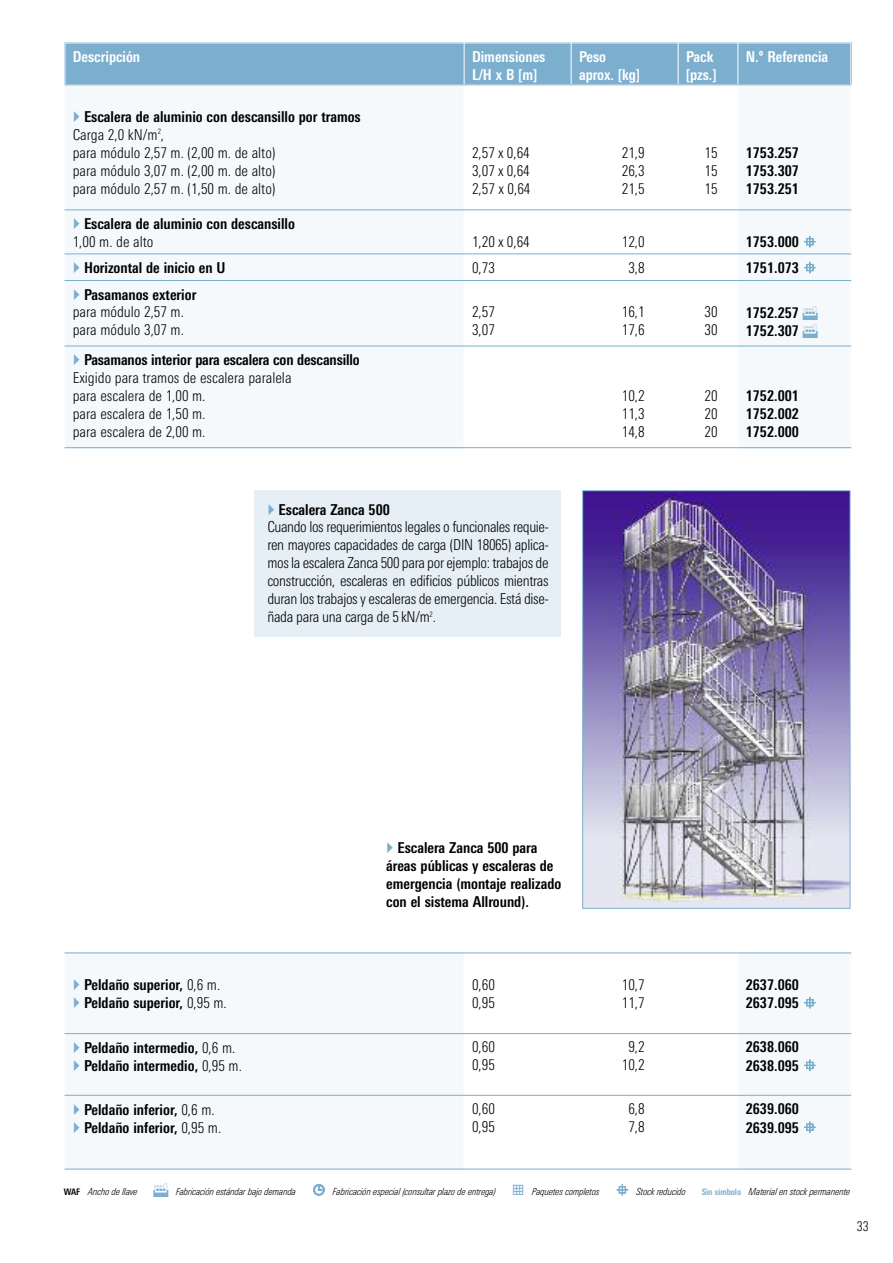
<style>
.page{position:relative;width:893px;height:1263px;background:#fff}
.page>*{position:absolute;margin:0;border:0;box-sizing:border-box;transform-origin:0 0}
.t1{font:300 condensed 15px/18px "LT Univers";color:#000}
.t2{font:700 condensed 15px/18px "LT Univers";color:#000}
.t3{font:700 condensed 15px/18px "LT Univers";color:#fff}
.t4{font:300 condensed 13.5px "LT Univers";color:#000}
.t5{font:italic 300 condensed 9.75px "LT Univers";letter-spacing:-.01em;color:#000}
.s1{font-weight:700}
.s2{font-weight:300}
.s3{font-weight:700;font-style:normal;font-size:9px}
.s4{font-family:"FF Dingbests";font-weight:400;font-style:normal;font-stretch:normal;font-size:15px;color:#7caece}
.s5{font-weight:700;font-style:normal;font-size:9px;color:#7caece}
</style>
<div class="page">
<div style="left:65px;top:43px;width:399px;height:42px;background:#7caece"></div>
<div style="left:464px;top:43px;width:107px;height:42px;background:#7caece"></div>
<div style="left:571px;top:43px;width:107px;height:42px;background:#7caece"></div>
<div style="left:678px;top:43px;width:60px;height:42px;background:#7caece"></div>
<div style="left:738px;top:43px;width:113px;height:42px;background:#7caece"></div>
<div style="left:65px;top:85px;width:399px;height:125px;background:#f6f9fc"></div>
<div style="left:738px;top:85px;width:113px;height:125px;background:#f6f9fc"></div>
<div style="left:65px;top:210px;width:399px;height:44px;background:#f6f9fc"></div>
<div style="left:738px;top:210px;width:113px;height:44px;background:#f6f9fc"></div>
<div style="left:65px;top:254px;width:399px;height:26px;background:#f6f9fc"></div>
<div style="left:738px;top:254px;width:113px;height:26px;background:#f6f9fc"></div>
<div style="left:65px;top:280px;width:399px;height:66px;background:#f6f9fc"></div>
<div style="left:738px;top:280px;width:113px;height:66px;background:#f6f9fc"></div>
<div style="left:65px;top:346px;width:399px;height:102px;background:#f6f9fc"></div>
<div style="left:738px;top:346px;width:113px;height:102px;background:#f6f9fc"></div>
<hr style="left:65px;top:43px;width:1px;height:405px;background:#fff">
<hr style="left:464px;top:43px;width:1px;height:405px;background:#fff">
<hr style="left:571px;top:43px;width:1px;height:405px;background:#fff">
<hr style="left:678px;top:43px;width:1px;height:405px;background:#fff">
<hr style="left:737px;top:43px;width:1px;height:405px;background:#fff">
<hr style="left:850px;top:43px;width:1px;height:405px;background:#fff">
<hr style="left:65px;top:43px;width:786px;height:1px;background:#fff">
<hr style="left:65px;top:84px;width:786px;height:1px;background:#7caece">
<hr style="left:65px;top:209px;width:786px;height:1px;background:#7caece">
<hr style="left:65px;top:254px;width:786px;height:1px;background:#7caece">
<hr style="left:65px;top:280px;width:786px;height:1px;background:#7caece">
<hr style="left:65px;top:346px;width:786px;height:1px;background:#7caece">
<hr style="left:65px;top:447px;width:786px;height:1px;background:#7caece">
<div style="left:65px;top:952px;width:399px;height:81px;background:#f6f9fc"></div>
<div style="left:738px;top:952px;width:113px;height:81px;background:#f6f9fc"></div>
<div style="left:65px;top:1033px;width:399px;height:62px;background:#f6f9fc"></div>
<div style="left:738px;top:1033px;width:113px;height:62px;background:#f6f9fc"></div>
<div style="left:65px;top:1095px;width:399px;height:74px;background:#f6f9fc"></div>
<div style="left:738px;top:1095px;width:113px;height:74px;background:#f6f9fc"></div>
<hr style="left:65px;top:952px;width:1px;height:217px;background:#fff">
<hr style="left:850px;top:952px;width:1px;height:217px;background:#fff">
<hr style="left:65px;top:952px;width:786px;height:1px;background:#7caece">
<hr style="left:65px;top:1033px;width:786px;height:1px;background:#7caece">
<hr style="left:65px;top:1095px;width:786px;height:1px;background:#7caece">
<hr style="left:65px;top:1169px;width:786px;height:1px;background:#7caece">
<div style="left:255px;top:490px;width:306px;height:147px;background:#e5eff5"></div>
<img style="left:584px;top:492px;width:264px;height:415px">
<div style="left:582px;top:490px;width:268px;height:419px;border:1px solid #7caece"></div>
<p class="t3" style="left:73px;top:49px;width:69px">Descripción</p>
<p class="t3" style="left:472px;top:49px;width:75px">Dimensiones<br>L/H x B [m]</p>
<p class="t3" style="left:579px;top:49px;width:62px">Peso aprox. [kg]</p>
<p class="t3" style="left:686px;top:49px;width:32px">Pack [pzs.]</p>
<p class="t3" style="left:746px;top:49px;width:84px">N.º Referencia</p>
<p class="t1" style="left:73px;top:109px;width:289px;text-indent:11px"><span class="s1">Escalera de aluminio con descansillo por tramos </span>Carga 2,0 kN/m<sup>2</sup>,<br>para módulo 2,57 m. (2,00 m. de alto)<br>para módulo 3,07 m. (2,00 m. de alto)<br>para módulo 2,57 m. (1,50 m. de alto)</p>
<p class="t1" style="left:472px;top:145px;width:60px;text-align:justify">2,57 x 0,64<br>3,07 x 0,64<br>2,57 x 0,64</p>
<p class="t1" style="left:622px;top:145px;width:24px;text-align:justify">21,9<br>26,3<br>21,5</p>
<p class="t1" style="left:704px;top:145px;width:15px;text-align:justify">15<br>15<br>15</p>
<p class="t2" style="left:746px;top:145px;width:55px;text-align:justify">1753.257<br>1753.307<br>1753.251</p>
<p class="t2" style="left:84px;top:216px;width:212px">Escalera de aluminio con descansillo</p>
<p class="t1" style="left:73px;top:234px;width:82px">1,00 m. de alto</p>
<p class="t1" style="left:472px;top:234px;width:59px">1,20 x 0,64</p>
<p class="t1" style="left:622px;top:234px;width:24px">12,0</p>
<p class="t2" style="left:746px;top:234px;width:55px">1753.000</p>
<p class="t2" style="left:84px;top:260px;width:143px">Horizontal de inicio en U</p>
<p class="t1" style="left:472px;top:260px;width:24px">0,73</p>
<p class="t1" style="left:628px;top:260px;width:18px">3,8</p>
<p class="t2" style="left:746px;top:260px;width:55px">1751.073</p>
<p class="t2" style="left:84px;top:287px;width:114px">Pasamanos exterior</p>
<p class="t1" style="left:73px;top:304px;width:113px">para módulo 2,57 m. para módulo 3,07 m.</p>
<p class="t1" style="left:472px;top:304px;width:24px">2,57<br>3,07</p>
<p class="t1" style="left:622px;top:304px;width:24px">16,1<br>17,6</p>
<p class="t1" style="left:704px;top:304px;width:15px">30<br>30</p>
<p class="t2" style="left:746px;top:305px;width:55px">1752.257<br>1752.307</p>
<p class="t2" style="left:84px;top:352px;width:277px">Pasamanos interior para escalera con descansillo</p>
<p class="t1" style="left:73px;top:370px;width:220px">Exigido para tramos de escalera paralela para escalera de 1,00 m.<br>para escalera de 1,50 m.<br>para escalera de 2,00 m.</p>
<p class="t1" style="left:622px;top:388px;width:24px;text-align:justify">10,2<br>11,3<br>14,8</p>
<p class="t1" style="left:704px;top:388px;width:15px;text-align:justify">20<br>20<br>20</p>
<p class="t2" style="left:746px;top:388px;width:55px;text-align:justify">1752.001<br>1752.002<br>1752.000</p>
<p class="t2" style="left:279px;top:502px;width:113px">Escalera Zanca 500</p>
<p class="t1" style="left:267px;top:519px;width:283px;text-align:justify">Cuando los requerimientos legales o funcionales requie&shy;ren mayores capacidades de carga (DIN 18065) aplica&shy;mos la escalera Zanca 500 para por ejemplo: trabajos de construcción, escaleras en edificios públicos mientras duran los trabajos y escaleras de emergencia. Está dise&shy;ñada para una carga de 5 kN/m<sup>2</sup>.</p>
<p class="t2" style="left:386px;top:841px;width:177px;text-indent:11px">Escalera Zanca 500 para áreas públicas y escaleras de emergencia (montaje realizado con el sistema Allround).</p>
<p class="t2" style="left:84px;top:977px;width:144px">Peldaño superior, <span class="s2">0,6 m.<br></span>Peldaño superior, <span class="s2">0,95 m.</span></p>
<p class="t1" style="left:472px;top:977px;width:24px">0,60<br>0,95</p>
<p class="t1" style="left:622px;top:977px;width:24px">10,7<br>11,7</p>
<p class="t2" style="left:746px;top:976px;width:55px;line-height:18.8px">2637.060<br>2637.095</p>
<p class="t2" style="left:84px;top:1040px;width:159px">Peldaño intermedio, <span class="s2">0,6 m.<br></span>Peldaño intermedio, <span class="s2">0,95 m.</span></p>
<p class="t1" style="left:472px;top:1039px;width:24px">0,60<br>0,95</p>
<p class="t1" style="left:622px;top:1039px;width:24px;text-align:center">9,2<br>10,2</p>
<p class="t2" style="left:746px;top:1039px;width:55px;line-height:18.8px">2638.060<br>2638.095</p>
<p class="t2" style="left:84px;top:1102px;width:139px">Peldaño inferior, <span class="s2">0,6 m.<br></span>Peldaño inferior, <span class="s2">0,95 m.</span></p>
<p class="t1" style="left:472px;top:1101px;width:24px">0,60<br>0,95</p>
<p class="t1" style="left:628px;top:1101px;width:18px">6,8<br>7,8</p>
<p class="t2" style="left:746px;top:1101px;width:55px;line-height:18.8px">2639.060<br>2639.095</p>
<p class="t5" style="left:64px;top:1188px;width:75px"><span class="s3">WAF</span> Ancho de llave</p>
<p class="t5" style="left:176px;top:1188px;width:122px">Fabricación estándar bajo demanda</p>
<p class="t5" style="left:333px;top:1188px;width:268px">Fabricación especial (consultar plazo de entrega) <span class="s4">#</span> Paquetes completos</p>
<p class="t5" style="left:636px;top:1188px;width:51px">Stock reducido</p>
<p class="t5" style="left:702px;top:1188px;width:150px"><span class="s5">Sin símbolo</span> Material en stock permanente</p>
<p class="t4" style="left:857px;top:1221px;width:14px">33</p>
</div>
